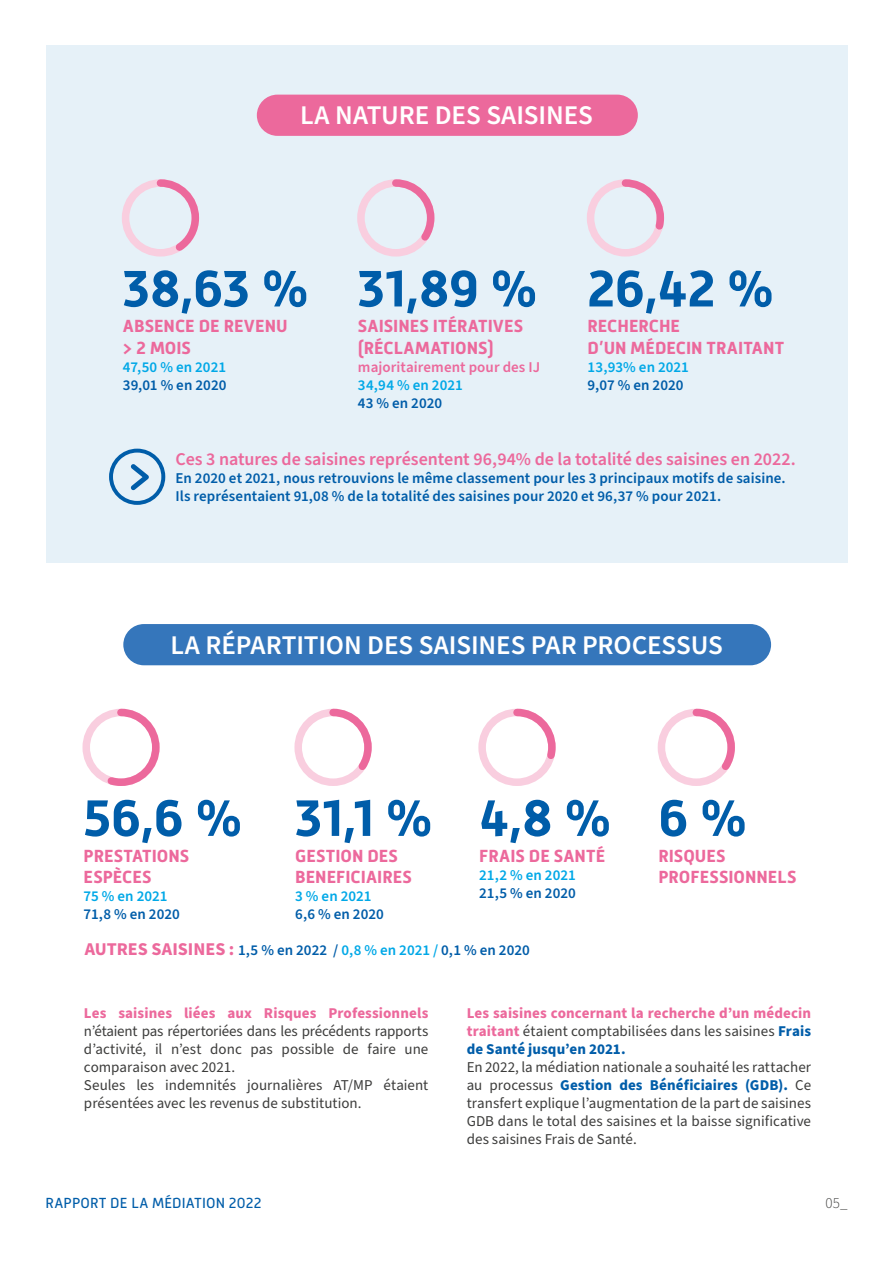
<style>
.page{position:relative;width:893px;height:1263px;background:#fff}
.page>*{position:absolute;margin:0;border:0;box-sizing:border-box;transform-origin:0 0}
.t1{font:700 52.5px "Mic 32 New";letter-spacing:-.005em;color:#005da9}
.t2{font:600 27px "Source Sans Pro";letter-spacing:-.005em;color:#fff}
.t3{font:700 18px/21.6px "Mic 32 New";color:#ec699c}
.t4{font:600 18px "Source Sans Pro";letter-spacing:-.005em;color:#ec699c}
.t5{font:15px/18px "Source Sans Pro";color:#3c3c3b}
.t6{font:600 15px/18px "Source Sans Pro";letter-spacing:.005em;color:#005da9}
.t7{font:700 15px/18px "Source Sans Pro";letter-spacing:.005em;color:#ec699c;text-align:justify}
.t8{font:600 15px "Source Sans Pro";letter-spacing:.005em;color:#00a8e7}
.t9{font:15px "Mic 32 New";letter-spacing:.01em;color:#005da9}
.t10{font:600 15px "Source Sans Pro";letter-spacing:.005em;color:#ec699c}
.t11{font:300 15px "Source Sans Pro";color:#3c3c3b}
.s1{font-weight:700;font-size:18px;color:#ec699c}
.s2{color:#00a8e7}
.s3{font-weight:400;color:#3c3c3b}
.s4{color:#005da9}
.s5{font-weight:700;color:#005da9}
</style>
<div class="page">
<div style="left:45px;top:45px;width:802px;height:518px;background:#e6f1f8"></div>
<div style="left:257px;top:95px;width:381px;height:41px;background:#ec699c;border-radius:21px"></div>
<div style="left:123px;top:624px;width:648px;height:41px;background:#3576bb;border-radius:21px"></div>
<svg style="left:109px;top:449px;width:56px;height:56px"></svg>
<div style="left:587px;top:179px;width:77px;height:78px;border:8px solid #f9cedf;border-radius:50%"></div>
<div style="left:478px;top:709px;width:78px;height:77px;border:8px solid #f9cedf;border-radius:50%"></div>
<div style="left:357px;top:179px;width:77px;height:78px;border:8px solid #f9cedf;border-radius:50%"></div>
<svg style="left:388px;top:179px;width:47px;height:68px"></svg>
<div style="left:294px;top:709px;width:78px;height:77px;border:8px solid #f9cedf;border-radius:50%"></div>
<svg style="left:326px;top:708px;width:46px;height:69px"></svg>
<div style="left:658px;top:709px;width:77px;height:77px;border:8px solid #f9cedf;border-radius:50%"></div>
<svg style="left:689px;top:708px;width:46px;height:69px"></svg>
<div style="left:122px;top:179px;width:77px;height:78px;border:8px solid #f9cedf;border-radius:50%"></div>
<svg style="left:153px;top:179px;width:46px;height:78px"></svg>
<div style="left:82px;top:709px;width:78px;height:77px;border:8px solid #f9cedf;border-radius:50%"></div>
<svg style="left:618px;top:179px;width:46px;height:56px"></svg>
<svg style="left:509px;top:708px;width:47px;height:56px"></svg>
<svg style="left:102px;top:708px;width:58px;height:78px"></svg>
<h2 class="t2" style="left:300px;top:97px;width:294px">LA NATURE DES SAISINES</h2>
<h1 class="t1" style="left:123px;top:258px;width:187px">38,63 %</h1>
<p class="t3" style="left:123px;top:315px;width:166px">ABSENCE DE REVENU &gt; 2 MOIS</p>
<p class="t8" style="left:123px;top:357px;width:105px">47,50 % en 2021</p>
<p class="t6" style="left:123px;top:376px;width:105px">39,01 % en 2020</p>
<h1 class="t1" style="left:358px;top:258px;width:181px">31,89 %</h1>
<p class="t3" style="left:358px;top:315px;width:167px">SAISINES ITÉRATIVES (RÉCLAMATIONS)</p>
<p class="t10" style="left:358px;top:357px;width:184px">majoritairement pour des IJ</p>
<p class="t8" style="left:358px;top:375px;width:106px">34,94 % en 2021</p>
<p class="t6" style="left:358px;top:394px;width:86px">43 % en 2020</p>
<h1 class="t1" style="left:588px;top:258px;width:188px">26,42 %</h1>
<p class="t3" style="left:588px;top:315px;width:198px">RECHERCHE<br>D’UN MÉDECIN TRAITANT</p>
<p class="t8" style="left:588px;top:357px;width:103px">13,93% en 2021</p>
<p class="t6" style="left:588px;top:376px;width:98px">9,07 % en 2020</p>
<p class="t4" style="left:175px;top:447px;width:622px">Ces 3 natures de saisines représentent 96,94% de la totalité des saisines en 2022.</p>
<p class="t6" style="left:175px;top:469px;width:612px">En 2020 et 2021, nous retrouvions le même classement pour les 3 principaux motifs de saisine.<br>Ils représentaient 91,08 % de la totalité des saisines pour 2020 et 96,37 % pour 2021.</p>
<h2 class="t2" style="left:170px;top:626px;width:554px">LA RÉPARTITION DES SAISINES PAR PROCESSUS</h2>
<h1 class="t1" style="left:84px;top:788px;width:160px">56,6 %</h1>
<p class="t3" style="left:84px;top:845px;width:107px">PRESTATIONS<br>ESPÈCES</p>
<p class="t8" style="left:84px;top:886px;width:86px">75 % en 2021</p>
<p class="t6" style="left:84px;top:906px;width:98px">71,8 % en 2020</p>
<h1 class="t1" style="left:295px;top:788px;width:139px">31,1 %</h1>
<p class="t3" style="left:295px;top:845px;width:118px">GESTION DES<br>BENEFICIAIRES</p>
<p class="t8" style="left:295px;top:886px;width:78px">3 % en 2021</p>
<p class="t6" style="left:295px;top:906px;width:90px">6,6 % en 2020</p>
<h1 class="t1" style="left:479px;top:788px;width:134px">4,8 %</h1>
<p class="t3" style="left:479px;top:845px;width:128px">FRAIS DE SANTÉ</p>
<p class="t8" style="left:479px;top:865px;width:98px">21,2 % en 2021</p>
<p class="t6" style="left:479px;top:884px;width:98px">21,5 % en 2020</p>
<p class="t6" style="left:85px;top:941px;width:447px"><span class="s1">AUTRES SAISINES :</span> 1,5 % en 2022 / <span class="s2">0,8 % en 2021 /</span> 0,1 % en 2020</p>
<h1 class="t1" style="left:658px;top:788px;width:90px">6 %</h1>
<p class="t3" style="left:658px;top:845px;width:140px">RISQUES<br>PROFESSIONNELS</p>
<p class="t7" style="left:84px;top:1004px;width:346px">Les saisines liées aux Risques Professionnels</p>
<p class="t5" style="left:84px;top:1022px;width:346px">n’étaient pas répertoriées dans les précédents rapports d’activité, il n’est donc pas possible de faire une comparaison avec 2021.<br>Seules les indemnités journalières AT/MP étaient présentées avec les revenus de substitution.</p>
<p class="t7" style="left:467px;top:1004px;width:346px">Les saisines concernant la recherche d’un médecin traitant <span class="s3">étaient comptabilisées dans les saisines</span> <span class="s4">Frais de Santé jusqu’en 2021.</span></p>
<p class="t5" style="left:467px;top:1058px;width:346px;text-align:justify">En 2022, la médiation nationale a souhaité les rattacher au processus <span class="s5">Gestion des Bénéficiaires (GDB).</span> Ce transfert explique l’augmentation de la part de saisines GDB dans le total des saisines et la baisse significative des saisines Frais de Santé.</p>
<p class="t9" style="left:45px;top:1194px;width:218px">RAPPORT DE LA MÉDIATION 2022</p>
<p class="t11" style="left:825px;top:1193px;width:24px">05_</p>
</div>
